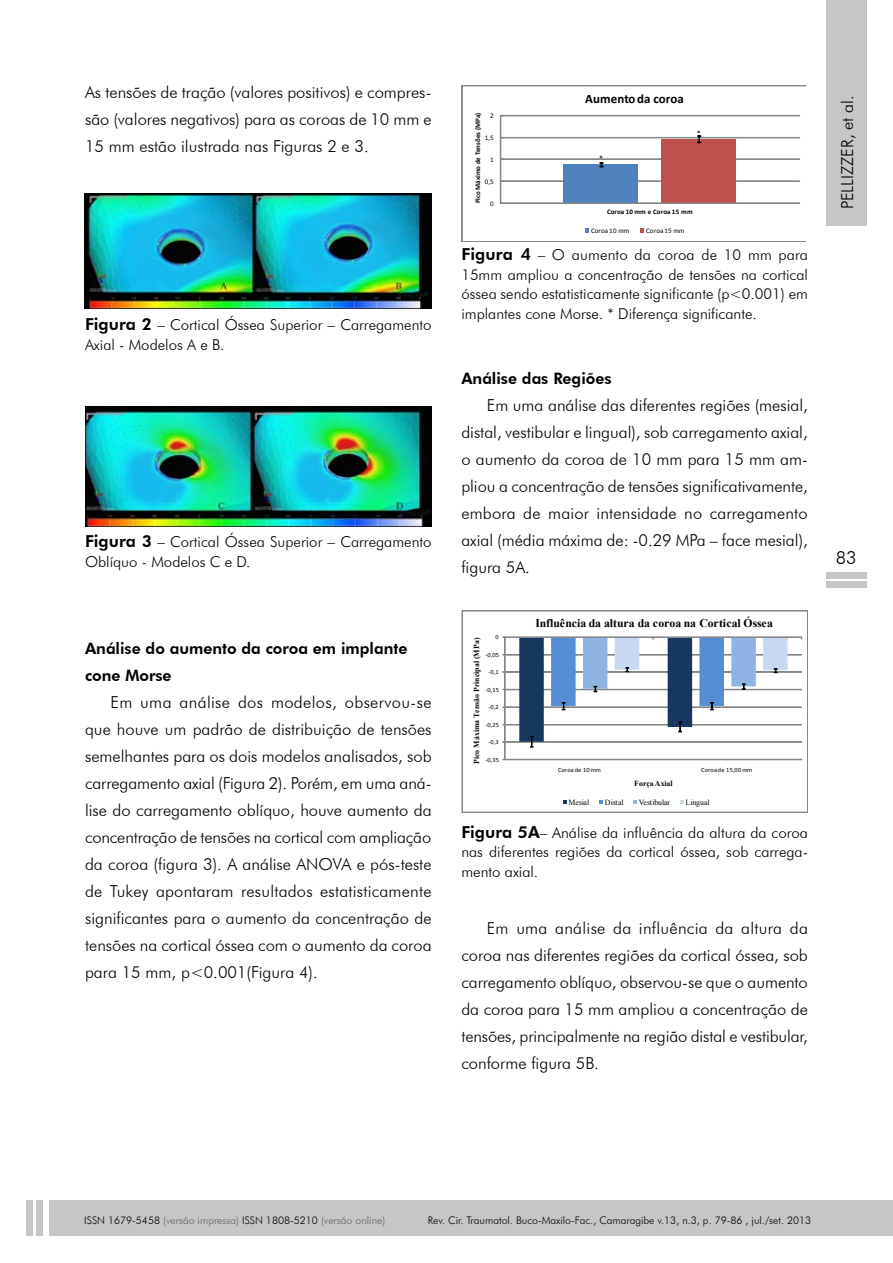
<style>
.page{position:relative;width:893px;height:1263px;background:#fff}
.page>*{position:absolute;margin:0;border:0;box-sizing:border-box;transform-origin:0 0}
.t1{font:300 18px "Futura BT";color:#000}
.t2{font:300 16.5px/27px "Futura BT";color:#000;text-align:justify}
.t3{font:800 15.75px/27px "Futura BT";color:#000}
.t4{font:300 15px/19.5px "Futura BT";color:#000;text-align:justify}
.t5{font:700 12.9px "Calibri";letter-spacing:.005em;color:#000}
.t6{font:700 11.7px "Times New Roman";color:#000}
.t7{font:300 10.5px "Futura BT";color:#000}
.t8{font:300 10.5px "Futura BT";color:#646567}
.t9{font:8.1px "Calibri";color:#000}
.t10{font:700 7.8px "Times New Roman";color:#000}
.t11{font:7.8px "Times New Roman";letter-spacing:-.005em;color:#000}
.t12{font:7.05px "Calibri";letter-spacing:.01em;color:#000}
.t13{font:700 7.05px "Calibri";color:#000}
.t14{font:700 7.05px "Calibri";letter-spacing:.02em;color:#000}
.t15{font:6.3px "Calibri";letter-spacing:.015em;color:#000}
.s1{font-weight:800;font-size:16.5px}
.s2{color:#000}
</style>
<div class="page">
<div style="left:49px;top:1201px;width:844px;height:35px;background:#c5c6c8"></div>
<div style="left:27px;top:1201px;width:6px;height:35px;background:#c5c6c8"></div>
<div style="left:36px;top:1201px;width:7px;height:35px;background:#c5c6c8"></div>
<div style="left:826px;top:0;width:40px;height:226px;background:#c5c6c8"></div>
<div style="left:826px;top:582px;width:41px;height:6px;background:#c5c6c8"></div>
<div style="left:826px;top:572px;width:41px;height:6px;background:#c5c6c8"></div>
<svg style="left:462px;top:85px;width:344px;height:156px"></svg>
<svg style="left:462px;top:610px;width:346px;height:203px"></svg>
<img style="left:85px;top:193px;width:346px;height:115px">
<img style="left:85px;top:406px;width:347px;height:120px">
<p class="t2" style="left:85px;top:78px;width:348px">As tensões de tração (valores positivos) e compres&shy;são (valores negativos) para as coroas de 10 mm e 15 mm estão ilustrada nas Figuras 2 e 3.</p>
<p class="t4" style="left:85px;top:315px;width:348px"><span class="s1">Figura 2</span> – Cortical Óssea Superior – Carregamento<br>Axial - Modelos A e B.</p>
<p class="t4" style="left:85px;top:532px;width:348px"><span class="s1">Figura 3</span> – Cortical Óssea Superior – Carregamento<br>Oblíquo - Modelos C e D.</p>
<p class="t3" style="left:85px;top:635px;width:324px">Análise do aumento da coroa em implante cone Morse</p>
<p class="t2" style="left:85px;top:689px;width:348px;text-indent:26px">Em uma análise dos modelos, observou-se que houve um padrão de distribuição de tensões semelhantes para os dois modelos analisados, sob carregamento axial (Figura 2). Porém, em uma aná&shy;lise do carregamento oblíquo, houve aumento da concentração de tensões na cortical com ampliação da coroa (figura 3). A análise ANOVA e pós-teste de Tukey apontaram resultados estatisticamente significantes para o aumento da concentração de tensões na cortical óssea com o aumento da coroa para 15 mm, p&lt;0.001(Figura 4).</p>
<p class="t13" style="left:473px;top:203px;width:92px;rotate:-90deg">Pico Máximo de Tensões (MPa)</p>
<p class="t12" style="left:490px;top:111px;width:5px">2</p>
<p class="t12" style="left:485px;top:133px;width:10px">1,5</p>
<p class="t12" style="left:490px;top:155px;width:5px">1</p>
<p class="t12" style="left:485px;top:177px;width:10px">0,5</p>
<p class="t12" style="left:490px;top:199px;width:5px">0</p>
<p class="t5" style="left:585px;top:91px;width:100px">Aumento da coroa</p>
<p class="t9" style="left:599px;top:153px;width:6px">*</p>
<p class="t9" style="left:697px;top:129px;width:6px">*</p>
<p class="t14" style="left:607px;top:207px;width:87px">Coroa 10 mm e Coroa 15 mm</p>
<p class="t12" style="left:591px;top:227px;width:40px">Coroa 10 mm</p>
<p class="t12" style="left:646px;top:227px;width:40px">Coroa 15 mm</p>
<p class="t4" style="left:461px;top:245px;width:348px"><span class="s1">Figura 4</span> – O aumento da coroa de 10 mm para 15mm ampliou a concentração de tensões na cortical óssea sendo estatisticamente significante (p&lt;0.001) em implantes cone Morse. * Diferença significante.</p>
<p class="t3" style="left:461px;top:365px;width:152px">Análise das Regiões</p>
<p class="t2" style="left:461px;top:392px;width:348px;text-indent:26px">Em uma análise das diferentes regiões (mesial, distal, vestibular e lingual), sob carregamento axial, o aumento da coroa de 10 mm para 15 mm am&shy;pliou a concentração de tensões significativamente, embora de maior intensidade no carregamento axial (média máxima de: -0.29 MPa – face mesial), figura 5A.</p>
<p class="t15" style="left:496px;top:633px;width:5px">0</p>
<p class="t10" style="left:471px;top:764px;width:128px;rotate:-90deg">Pico Máxima Tensão Principal (MPa)</p>
<p class="t15" style="left:485px;top:651px;width:15px">-0,05</p>
<p class="t15" style="left:489px;top:668px;width:12px">-0,1</p>
<p class="t15" style="left:485px;top:686px;width:15px">-0,15</p>
<p class="t15" style="left:489px;top:703px;width:12px">-0,2</p>
<p class="t15" style="left:485px;top:721px;width:15px">-0,25</p>
<p class="t15" style="left:489px;top:738px;width:12px">-0,3</p>
<p class="t15" style="left:485px;top:756px;width:15px">-0,35</p>
<p class="t6" style="left:535px;top:614px;width:239px">Influência da altura da coroa na Cortical Óssea</p>
<p class="t15" style="left:558px;top:766px;width:44px">Coroa de 10 mm</p>
<p class="t15" style="left:701px;top:766px;width:53px">Coroa de 15,00 mm</p>
<p class="t10" style="left:634px;top:778px;width:40px">Força Axial</p>
<p class="t11" style="left:568px;top:797px;width:22px">Mesial</p>
<p class="t11" style="left:605px;top:797px;width:20px">Distal</p>
<p class="t11" style="left:639px;top:797px;width:33px">Vestibular</p>
<p class="t11" style="left:685px;top:797px;width:26px">Lingual</p>
<p class="t4" style="left:461px;top:822px;width:348px"><span class="s1">Figura 5A</span>– Análise da influência da altura da coroa nas diferentes regiões da cortical óssea, sob carrega&shy;mento axial.</p>
<p class="t2" style="left:461px;top:915px;width:348px;text-indent:26px">Em uma análise da influência da altura da coroa nas diferentes regiões da cortical óssea, sob carregamento oblíquo, observou-se que o aumento da coroa para 15 mm ampliou a concentração de tensões, principalmente na região distal e vestibular, conforme figura 5B.</p>
<p class="t2" style="left:834px;top:209px;width:116px;rotate:-90deg">Pellizzer, et al.</p>
<p class="t1" style="left:836px;top:546px;width:22px">83</p>
<p class="t8" style="left:84px;top:1214px;width:302px"><span class="s2">ISSN 1679-5458</span> (versão impressa) <span class="s2">ISSN 1808-5210</span> (versão online)</p>
<p class="t7" style="left:428px;top:1214px;width:385px">Rev. Cir. Traumatol. Buco-Maxilo-Fac., Camaragibe v.13, n.3, p. 79-86 , jul./set. 2013</p>
</div>
